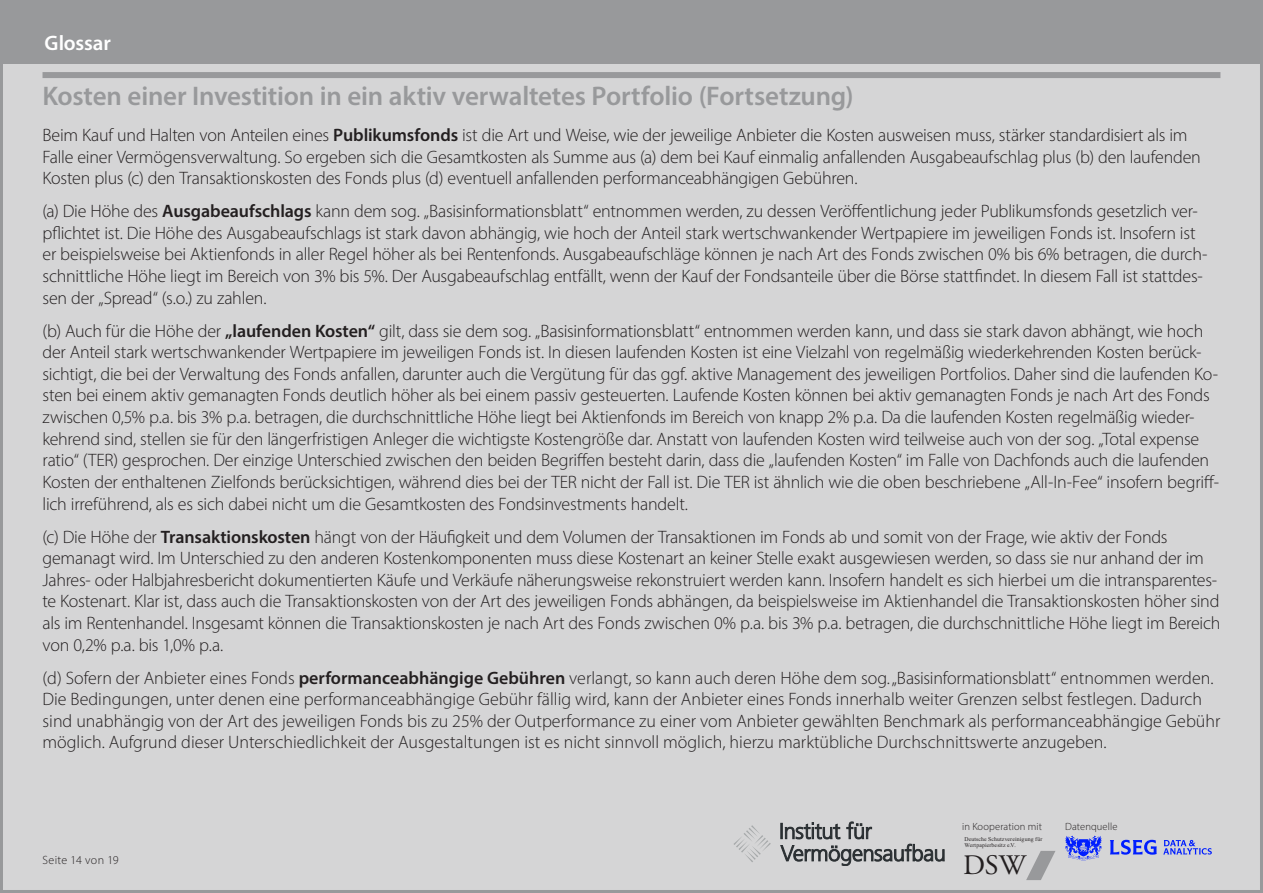
<style>
.page{position:relative;width:1263px;height:893px;background:#fff}
.page>*{position:absolute;margin:0;border:0;box-sizing:border-box;transform-origin:0 0}
.t1{font:28.2px "Adobe Garamond Pro";color:#231f20}
.t2{font:600 27px "Myriad Pro";letter-spacing:-.005em;color:#98999b}
.t3{font:600 21px "Myriad Pro";letter-spacing:-.005em;color:#fff}
.t4{font:300 18px/21.6px "Myriad Pro";letter-spacing:-.01em;color:#231f20}
.t5{font:300 12px "Myriad Pro";letter-spacing:.025em;color:#231f20}
.t6{font:300 10.5px "Myriad Pro";letter-spacing:.01em;color:#231f20}
.t7{font:5.7px/6.1px "Times New Roman";letter-spacing:.02em;color:#231f20}
.s1{font-weight:600}
</style>
<div class="page">
<div style="left:2px;top:2px;width:1259px;height:889px;background:#d5d5d6"></div>
<div style="left:0;top:0;width:1263px;height:64px;background:#98999b"></div>
<svg style="left:781px;top:822px;width:163px;height:44px"></svg>
<svg style="left:734px;top:825px;width:37px;height:37px"></svg>
<svg style="left:1026px;top:851px;width:29px;height:29px"></svg>
<svg style="left:1065px;top:836px;width:147px;height:24px"></svg>
<div style="left:43px;top:72px;width:1177px;height:6px;background:#98999b"></div>
<p class="t3" style="left:45px;top:29px;width:68px">Glossar</p>
<p class="t2" style="left:43px;top:79px;width:813px">Kosten einer Investition in ein aktiv verwaltetes Portfolio (Fortsetzung)</p>
<p class="t4" style="left:43px;top:124px;width:1160px">Beim Kauf und Halten von Anteilen eines <span class="s1">Publikumsfonds</span> ist die Art und Weise, wie der jeweilige Anbieter die Kosten ausweisen muss, stärker standardisiert als im<br>Falle einer Vermögensverwaltung. So ergeben sich die Gesamtkosten als Summe aus (a) dem bei Kauf einmalig anfallenden Ausgabeaufschlag plus (b) den laufenden<br>Kosten plus (c) den Transaktionskosten des Fonds plus (d) eventuell anfallenden performanceabhängigen Gebühren.</p>
<p class="t4" style="left:43px;top:200px;width:1166px">(a) Die Höhe des <span class="s1">Ausgabeaufschlags</span> kann dem sog. „Basisinformationsblatt“ entnommen werden, zu dessen Veröffentlichung jeder Publikumsfonds gesetzlich ver&shy;pflichtet ist. Die Höhe des Ausgabeaufschlags ist stark davon abhängig, wie hoch der Anteil stark wertschwankender Wertpapiere im jeweiligen Fonds ist. Insofern ist er beispielsweise bei Aktienfonds in aller Regel höher als bei Rentenfonds. Ausgabeaufschläge können je nach Art des Fonds zwischen 0% bis 6% betragen, die durch&shy;schnittliche Höhe liegt im Bereich von 3% bis 5%. Der Ausgabeaufschlag entfällt, wenn der Kauf der Fondsanteile über die Börse stattfindet. In diesem Fall ist stattdes&shy;sen der „Spread“ (s.o.) zu zahlen.</p>
<p class="t4" style="left:43px;top:320px;width:1178px">(b) Auch für die Höhe der <span class="s1">„laufenden Kosten“</span> gilt, dass sie dem sog. „Basisinformationsblatt“ entnommen werden kann, und dass sie stark davon abhängt, wie hoch der Anteil stark wertschwankender Wertpapiere im jeweiligen Fonds ist. In diesen laufenden Kosten ist eine Vielzahl von regelmäßig wiederkehrenden Kosten berück&shy;sichtigt, die bei der Verwaltung des Fonds anfallen, darunter auch die Vergütung für das ggf. aktive Management des jeweiligen Portfolios. Daher sind die laufenden Ko&shy;sten bei einem aktiv gemanagten Fonds deutlich höher als bei einem passiv gesteuerten. Laufende Kosten können bei aktiv gemanagten Fonds je nach Art des Fonds zwischen 0,5% p.a. bis 3% p.a. betragen, die durchschnittliche Höhe liegt bei Aktienfonds im Bereich von knapp 2% p.a. Da die laufenden Kosten regelmäßig wieder&shy;kehrend sind, stellen sie für den längerfristigen Anleger die wichtigste Kostengröße dar. Anstatt von laufenden Kosten wird teilweise auch von der sog. „Total expense ratio“ (TER) gesprochen. Der einzige Unterschied zwischen den beiden Begriffen besteht darin, dass die „laufenden Kosten“ im Falle von Dachfonds auch die laufenden Kosten der enthaltenen Zielfonds berücksichtigen, während dies bei der TER nicht der Fall ist. Die TER ist ähnlich wie die oben beschriebene „All-In-Fee“ insofern begriff&shy;lich irreführend, als es sich dabei nicht um die Gesamtkosten des Fondsinvestments handelt.</p>
<p class="t4" style="left:43px;top:525px;width:1179px">(c) Die Höhe der <span class="s1">Transaktionskosten</span> hängt von der Häufigkeit und dem Volumen der Transaktionen im Fonds ab und somit von der Frage, wie aktiv der Fonds gemanagt wird. Im Unterschied zu den anderen Kostenkomponenten muss diese Kostenart an keiner Stelle exakt ausgewiesen werden, so dass sie nur anhand der im Jahres- oder Halbjahresbericht dokumentierten Käufe und Verkäufe näherungsweise rekonstruiert werden kann. Insofern handelt es sich hierbei um die intransparentes&shy;te Kostenart. Klar ist, dass auch die Transaktionskosten von der Art des jeweiligen Fonds abhängen, da beispielsweise im Aktienhandel die Transaktionskosten höher sind als im Rentenhandel. Insgesamt können die Transaktionskosten je nach Art des Fonds zwischen 0% p.a. bis 3% p.a. betragen, die durchschnittliche Höhe liegt im Bereich von 0,2% p.a. bis 1,0% p.a.</p>
<p class="t4" style="left:43px;top:666px;width:1179px">(d) Sofern der Anbieter eines Fonds <span class="s1">performanceabhängige Gebühren</span> verlangt, so kann auch deren Höhe dem sog. „Basisinformationsblatt“ entnommen werden.<br>Die Bedingungen, unter denen eine performanceabhängige Gebühr fällig wird, kann der Anbieter eines Fonds innerhalb weiter Grenzen selbst festlegen. Dadurch sind unabhängig von der Art des jeweiligen Fonds bis zu 25% der Outperformance zu einer vom Anbieter gewählten Benchmark als performanceabhängige Gebühr möglich. Aufgrund dieser Unterschiedlichkeit der Ausgestaltungen ist es nicht sinnvoll möglich, hierzu marktübliche Durchschnittswerte anzugeben.</p>
<p class="t5" style="left:43px;top:852px;width:78px">Seite 14 von 19</p>
<p class="t6" style="left:962px;top:820px;width:81px">in Kooperation mit</p>
<p class="t7" style="left:964px;top:836px;width:79px">Deutsche Schutzvereinigung für<br>Wertpapierbesitz e.V.</p>
<h1 class="t1" style="left:963px;top:849px;width:64px">DSW</h1>
<p class="t6" style="left:1065px;top:820px;width:54px">Datenquelle</p>
</div>
